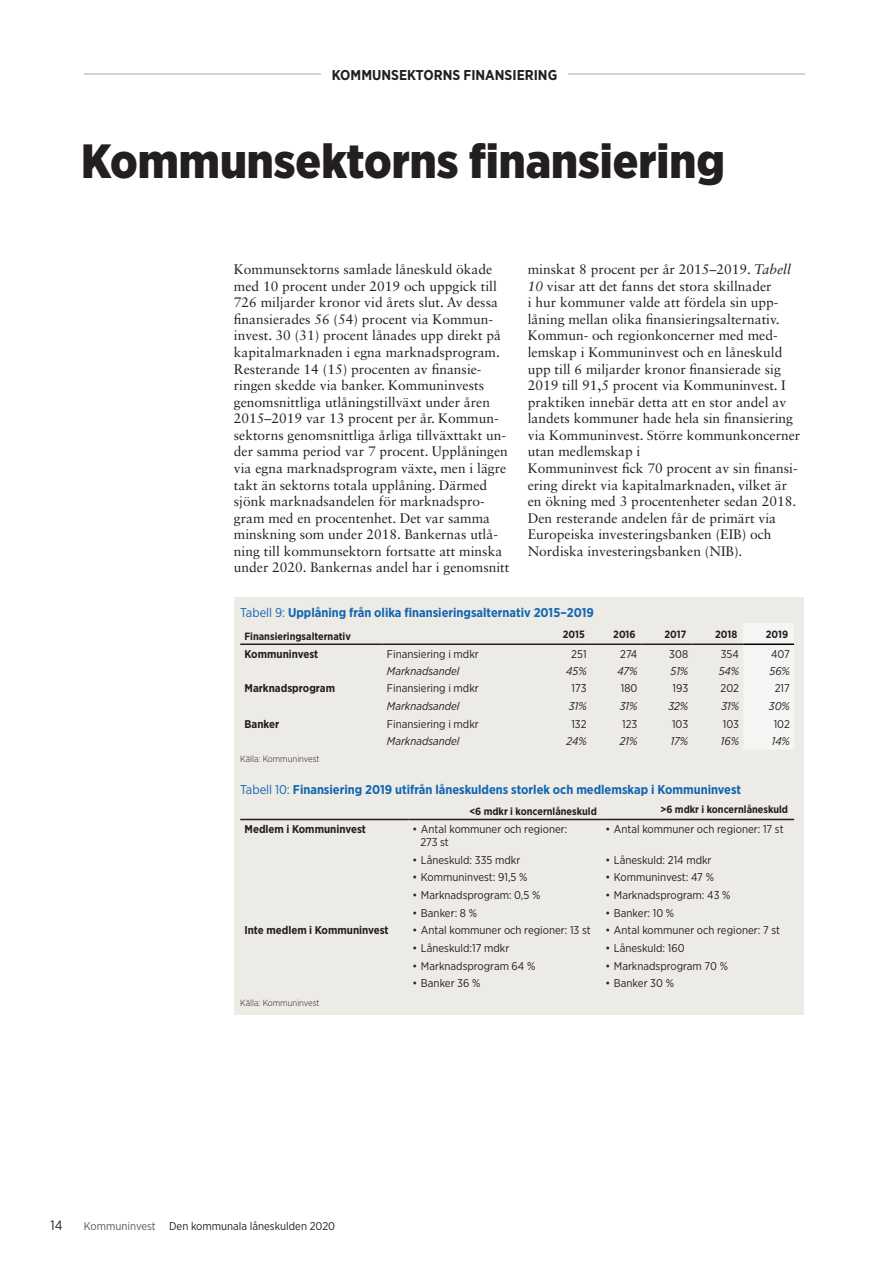
<style>
.page{position:relative;width:893px;height:1263px;background:#fff}
.page>*{position:absolute;margin:0;border:0;box-sizing:border-box;transform-origin:0 0}
.t1{font:900 48px "Gotham Narrow";color:#231f20}
.t2{font:700 14.25px "Gotham Narrow";color:#231f20}
.Brödtext{font:13.8px/16.5px "Sabon LT Std";color:#231f20}
.t3{font:13.5px "Gotham Narrow";color:#231f20}
.Rubrik_tabell_och_fi{font:700 12.75px "Gotham Narrow";color:#1366b1}
.Brödtext-2{font:11.25px/13.5px "Gotham Narrow";color:#231f20}
.Brödtext-3{font:italic 11.25px "Gotham Narrow";color:#231f20}
.Brödtext-4{font:700 11.25px "Gotham Narrow";color:#231f20}
.Brödtext-5{font:700 10.5px "Gotham Narrow";color:#231f20}
.Brödtext-6{font:300 9px "Gotham Narrow";color:#231f20}
.s1{font-style:italic}
.s2{font-weight:400}
.s3{color:#615752}
</style>
<div class="page">
<div style="left:234px;top:597px;width:570px;height:418px;background:#edebe6"></div>
<div style="left:743px;top:623px;width:51px;height:21px;background:#f6f5f3"></div>
<div style="left:744px;top:645px;width:50px;height:104px;background:#f6f5f3"></div>
<hr style="left:240px;top:643px;width:143px;height:2px;background:#231f20">
<hr style="left:383px;top:643px;width:157px;height:2px;background:#231f20">
<hr style="left:540px;top:643px;width:51px;height:2px;background:#231f20">
<hr style="left:591px;top:643px;width:51px;height:2px;background:#231f20">
<hr style="left:642px;top:643px;width:50px;height:2px;background:#231f20">
<hr style="left:692px;top:643px;width:51px;height:2px;background:#231f20">
<hr style="left:743px;top:643px;width:51px;height:2px;background:#000">
<hr style="left:240px;top:819px;width:168px;height:1px;background:#231f20">
<hr style="left:408px;top:819px;width:193px;height:1px;background:#231f20">
<hr style="left:601px;top:819px;width:193px;height:1px;background:#231f20">
<hr style="left:84px;top:74px;width:721px;height:1px;background:#aca9a7">
<div style="left:321px;top:68px;width:247px;height:20px;background:#fff"></div>
<p class="t2" style="left:332px;top:66px;width:227px">KOMMUNSEKTORNS FINANSIERING</p>
<p class="t1" style="left:81px;top:129px;width:645px">Kommunsektorns finansiering</p>
<p class="Brödtext" style="left:234px;top:261px;width:277px">Kommunsektorns samlade låneskuld ökade med 10 procent under 2019 och uppgick till 726 miljarder kronor vid årets slut. Av dessa finansierades 56 (54) procent via Kommun&shy;invest. 30 (31) procent lånades upp direkt på kapitalmarknaden i egna marknadsprogram.<br>Resterande 14 (15) procenten av finansie&shy;ringen skedde via banker. Kommuninvests genomsnittliga utlåningstillväxt under åren 2015–2019 var 13 procent per år. Kommun&shy;sektorns genomsnittliga årliga tillväxttakt un&shy;der samma period var 7 procent. Upplåningen via egna marknadsprogram växte, men i lägre takt än sektorns totala upplåning. Därmed sjönk marknadsandelen för marknadspro&shy;gram med en procentenhet. Det var samma minskning som under 2018. Bankernas utlå&shy;ning till kommunsektorn fortsatte att minska under 2020. Bankernas andel har i genomsnitt</p>
<p class="Brödtext" style="left:528px;top:261px;width:274px">minskat 8 procent per år 2015–2019. <span class="s1">Tabell 10</span> visar att det fanns det stora skillnader<br>i hur kommuner valde att fördela sin upp&shy;låning mellan olika finansieringsalternativ.<br>Kommun- och regionkoncerner med med&shy;lemskap i Kommuninvest och en låneskuld upp till 6 miljarder kronor finansierade sig 2019 till 91,5 procent via Kommuninvest. I praktiken innebär detta att en stor andel av landets kommuner hade hela sin finansiering via Kommuninvest. Större kommunkoncerner utan medlemskap i<br>Kommuninvest fick 70 procent av sin finansi&shy;ering direkt via kapitalmarknaden, vilket är en ökning med 3 procentenheter sedan 2018.<br>Den resterande andelen får de primärt via Europeiska investeringsbanken (EIB) och Nordiska investeringsbanken (NIB).</p>
<p class="Rubrik_tabell_och_fi" style="left:240px;top:604px;width:355px"><span class="s2">Tabell 9:</span> Upplåning från olika finansieringsalternativ 2015–2019</p>
<p class="Brödtext-5" style="left:244px;top:629px;width:108px">Finansieringsalternativ</p>
<p class="Brödtext-5" style="left:563px;top:628px;width:23px">2015</p>
<p class="Brödtext-5" style="left:613px;top:628px;width:24px">2016</p>
<p class="Brödtext-5" style="left:665px;top:628px;width:23px">2017</p>
<p class="Brödtext-5" style="left:715px;top:628px;width:24px">2018</p>
<p class="Brödtext-5" style="left:766px;top:628px;width:24px">2019</p>
<p class="Brödtext-4" style="left:244px;top:646px;width:75px">Kommuninvest</p>
<p class="Brödtext-2" style="left:387px;top:646px;width:93px">Finansiering i mdkr</p>
<p class="Brödtext-2" style="left:571px;top:646px;width:17px">251</p>
<p class="Brödtext-2" style="left:620px;top:646px;width:19px">274</p>
<p class="Brödtext-2" style="left:669px;top:646px;width:20px">308</p>
<p class="Brödtext-2" style="left:721px;top:646px;width:20px">354</p>
<p class="Brödtext-2" style="left:771px;top:646px;width:20px">407</p>
<p class="Brödtext-3" style="left:387px;top:664px;width:74px">Marknadsandel</p>
<p class="Brödtext-3" style="left:566px;top:664px;width:22px">45%</p>
<p class="Brödtext-3" style="left:617px;top:664px;width:21px">47%</p>
<p class="Brödtext-3" style="left:670px;top:664px;width:19px">51%</p>
<p class="Brödtext-3" style="left:719px;top:664px;width:22px">54%</p>
<p class="Brödtext-3" style="left:769px;top:664px;width:22px">56%</p>
<p class="Brödtext-4" style="left:244px;top:681px;width:92px">Marknadsprogram</p>
<p class="Brödtext-2" style="left:387px;top:681px;width:93px">Finansiering i mdkr</p>
<p class="Brödtext-2" style="left:572px;top:681px;width:17px">173</p>
<p class="Brödtext-2" style="left:621px;top:681px;width:18px">180</p>
<p class="Brödtext-2" style="left:673px;top:681px;width:17px">193</p>
<p class="Brödtext-2" style="left:721px;top:681px;width:20px">202</p>
<p class="Brödtext-2" style="left:775px;top:681px;width:17px">217</p>
<p class="Brödtext-3" style="left:387px;top:699px;width:74px">Marknadsandel</p>
<p class="Brödtext-3" style="left:569px;top:699px;width:19px">31%</p>
<p class="Brödtext-3" style="left:620px;top:699px;width:19px">31%</p>
<p class="Brödtext-3" style="left:668px;top:699px;width:21px">32%</p>
<p class="Brödtext-3" style="left:721px;top:699px;width:19px">31%</p>
<p class="Brödtext-3" style="left:769px;top:699px;width:22px">30%</p>
<p class="Brödtext-4" style="left:244px;top:716px;width:36px">Banker</p>
<p class="Brödtext-2" style="left:387px;top:717px;width:93px">Finansiering i mdkr</p>
<p class="Brödtext-2" style="left:571px;top:717px;width:17px">132</p>
<p class="Brödtext-2" style="left:622px;top:717px;width:17px">123</p>
<p class="Brödtext-2" style="left:672px;top:717px;width:18px">103</p>
<p class="Brödtext-2" style="left:723px;top:717px;width:18px">103</p>
<p class="Brödtext-2" style="left:774px;top:717px;width:18px">102</p>
<p class="Brödtext-3" style="left:387px;top:734px;width:74px">Marknadsandel</p>
<p class="Brödtext-3" style="left:567px;top:734px;width:22px">24%</p>
<p class="Brödtext-3" style="left:620px;top:734px;width:19px">21%</p>
<p class="Brödtext-3" style="left:671px;top:734px;width:19px">17%</p>
<p class="Brödtext-3" style="left:721px;top:734px;width:20px">16%</p>
<p class="Brödtext-3" style="left:772px;top:734px;width:20px">14%</p>
<p class="Brödtext-6" style="left:240px;top:754px;width:81px">Källa: Kommuninvest</p>
<p class="Rubrik_tabell_och_fi" style="left:240px;top:781px;width:502px"><span class="s2">Tabell 10:</span> Finansiering 2019 utifrån låneskuldens storlek och medlemskap i Kommuninvest</p>
<p class="Brödtext-5" style="left:469px;top:805px;width:129px">&lt;6 mdkr i koncernlåneskuld</p>
<p class="Brödtext-5" style="left:660px;top:803px;width:129px">&gt;6 mdkr i koncernlåneskuld</p>
<p class="Brödtext-4" style="left:244px;top:821px;width:123px">Medlem i Kommuninvest</p>
<p class="Brödtext-2" style="left:420px;top:822px;width:149px;text-indent:-8px">• Antal kommuner och regioner:<br>273 st</p>
<p class="Brödtext-2" style="left:605px;top:822px;width:180px">• Antal kommuner och regioner: 17 st</p>
<p class="Brödtext-2" style="left:412px;top:853px;width:109px">• Låneskuld: 335 mdkr</p>
<p class="Brödtext-2" style="left:605px;top:853px;width:108px">• Låneskuld: 214 mdkr</p>
<p class="Brödtext-2" style="left:412px;top:870px;width:116px">• Kommuninvest: 91,5 %</p>
<p class="Brödtext-2" style="left:605px;top:870px;width:110px">• Kommuninvest: 47 %</p>
<p class="Brödtext-2" style="left:412px;top:888px;width:129px">• Marknadsprogram: 0,5 %</p>
<p class="Brödtext-2" style="left:605px;top:888px;width:127px">• Marknadsprogram: 43 %</p>
<p class="Brödtext-2" style="left:412px;top:906px;width:66px">• Banker: 8 %</p>
<p class="Brödtext-2" style="left:605px;top:906px;width:70px">• Banker: 10 %</p>
<p class="Brödtext-4" style="left:244px;top:923px;width:146px">Inte medlem i Kommuninvest</p>
<p class="Brödtext-2" style="left:412px;top:923px;width:180px">• Antal kommuner och regioner: 13 st</p>
<p class="Brödtext-2" style="left:605px;top:923px;width:176px">• Antal kommuner och regioner: 7 st</p>
<p class="Brödtext-2" style="left:412px;top:941px;width:98px">• Låneskuld:17 mdkr</p>
<p class="Brödtext-2" style="left:605px;top:941px;width:81px">• Låneskuld: 160</p>
<p class="Brödtext-2" style="left:412px;top:959px;width:124px">• Marknadsprogram 64 %</p>
<p class="Brödtext-2" style="left:605px;top:959px;width:124px">• Marknadsprogram 70 %</p>
<p class="Brödtext-2" style="left:412px;top:976px;width:69px">• Banker 36 %</p>
<p class="Brödtext-2" style="left:605px;top:976px;width:70px">• Banker 30 %</p>
<p class="Brödtext-6" style="left:240px;top:997px;width:81px">Källa: Kommuninvest</p>
<p class="t3" style="left:51px;top:1216px;width:14px">14</p>
<p class="Brödtext-2" style="left:84px;top:1218px;width:253px"><span class="s3">Kommuninvest</span> Den kommunala låneskulden 2020</p>
</div>
